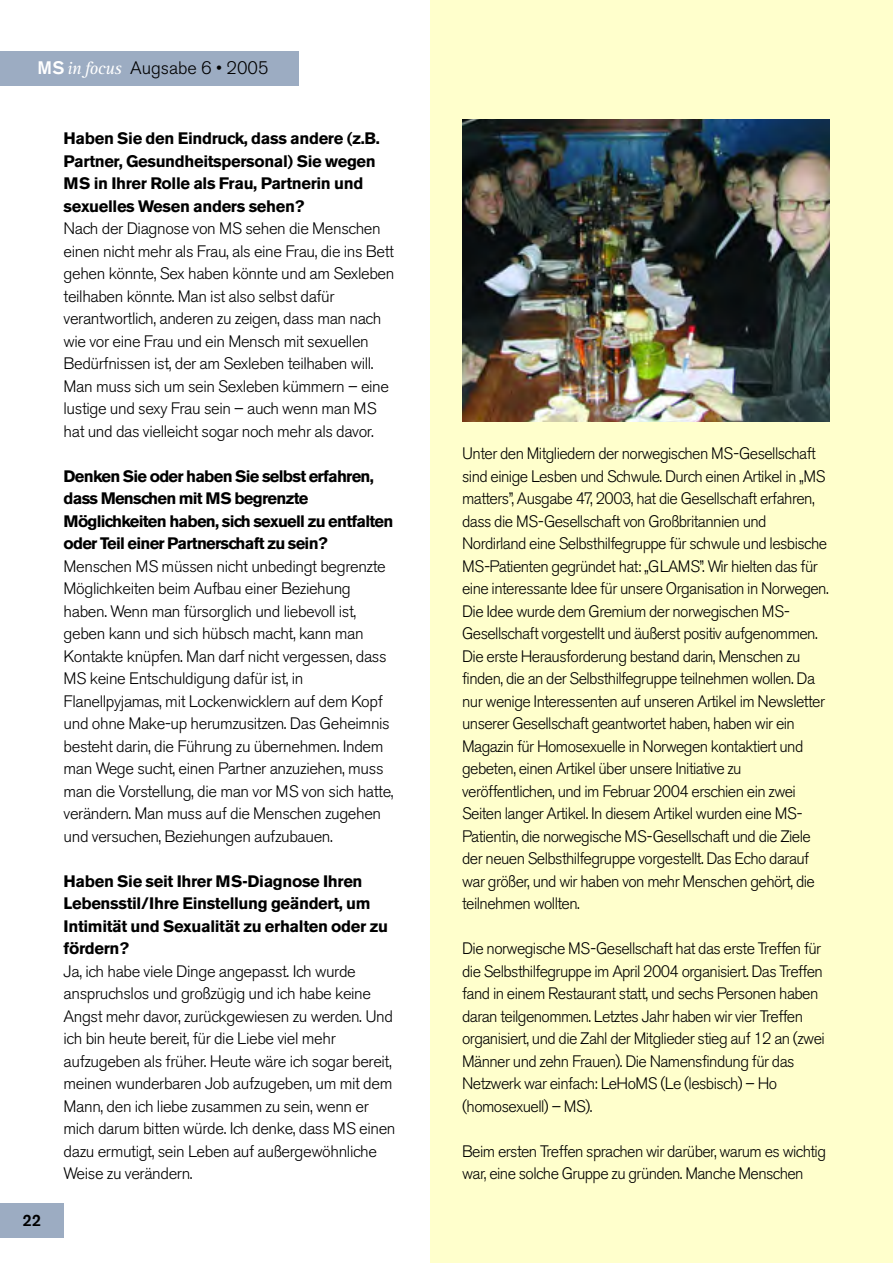
<style>
.page{position:relative;width:893px;height:1263px;background:#fff}
.page>*{position:absolute;margin:0;border:0;box-sizing:border-box;transform-origin:0 0}
.t1{font:300 18px "Akzidenz Grotesk BE";color:#000}
.t2{font:300 16.5px/22.5px "Akzidenz Grotesk BE";letter-spacing:-.035em;color:#000}
.t3{font:700 16.5px/22.5px "Akzidenz Grotesk BE";letter-spacing:-.025em;color:#000}
.t4{font:700 16.5px/22.5px "Akzidenz Grotesk BE";letter-spacing:-.045em;color:#000}
.t5{font:500 16.5px "Akzidenz Grotesk BE";color:#000}
.s1{font-weight:500;color:#fff}
.s2{font-family:"Rotis Serif";font-weight:400;font-style:italic;color:#fff}
</style>
<div class="page">
<div style="left:430px;top:0;width:462px;height:1263px;background:#ffc"></div>
<div style="left:0;top:1204px;width:64px;height:34px;background:#9cacc2"></div>
<div style="left:0;top:51px;width:299px;height:34px;background:#9cacc2"></div>
<img style="left:463px;top:119px;width:366px;height:302px">
<p class="t1" style="left:38px;top:61px;width:232px"><span class="s1">MS</span><span class="s2">in focus</span> Augsabe 6 • 2005</p>
<p class="t5" style="left:23px;top:1215px;width:20px">22</p>
<p class="t3" style="left:64px;top:129px;width:318px">Haben Sie den Eindruck, dass andere (z.B.<br>Partner, Gesundheitspersonal) Sie wegen MS in Ihrer Rolle als Frau, Partnerin und sexuelles Wesen anders sehen?</p>
<p class="t2" style="left:64px;top:219px;width:332px">Nach der Diagnose von MS sehen die Menschen einen nicht mehr als Frau, als eine Frau, die ins Bett gehen könnte, Sex haben könnte und am Sexleben teilhaben könnte. Man ist also selbst dafür verantwortlich, anderen zu zeigen, dass man nach wie vor eine Frau und ein Mensch mit sexuellen Bedürfnissen ist, der am Sexleben teilhaben will.<br>Man muss sich um sein Sexleben kümmern – eine lustige und sexy Frau sein – auch wenn man MS hat und das vielleicht sogar noch mehr als davor.</p>
<p class="t4" style="left:64px;top:466px;width:331px">Denken Sie oder haben Sie selbst erfahren, dass Menschen mit MS begrenzte Möglichkeiten haben, sich sexuell zu entfalten oder Teil einer Partnerschaft zu sein?</p>
<p class="t2" style="left:64px;top:557px;width:331px">Menschen MS müssen nicht unbedingt begrenzte Möglichkeiten beim Aufbau einer Beziehung haben. Wenn man fürsorglich und liebevoll ist, geben kann und sich hübsch macht, kann man Kontakte knüpfen. Man darf nicht vergessen, dass MS keine Entschuldigung dafür ist, in Flanellpyjamas, mit Lockenwicklern auf dem Kopf und ohne Make-up herumzusitzen. Das Geheimnis besteht darin, die Führung zu übernehmen. Indem man Wege sucht, einen Partner anzuziehen, muss man die Vorstellung, die man vor MS von sich hatte, verändern. Man muss auf die Menschen zugehen und versuchen, Beziehungen aufzubauen.</p>
<p class="t3" style="left:64px;top:871px;width:326px">Haben Sie seit Ihrer MS-Diagnose Ihren Lebensstil/Ihre Einstellung geändert, um Intimität und Sexualität zu erhalten oder zu fördern?</p>
<p class="t2" style="left:64px;top:962px;width:333px">Ja, ich habe viele Dinge angepasst. Ich wurde anspruchslos und großzügig und ich habe keine Angst mehr davor, zurückgewiesen zu werden. Und ich bin heute bereit, für die Liebe viel mehr aufzugeben als früher. Heute wäre ich sogar bereit, meinen wunderbaren Job aufzugeben, um mit dem Mann, den ich liebe zusammen zu sein, wenn er mich darum bitten würde. Ich denke, dass MS einen dazu ermutigt, sein Leben auf außergewöhnliche Weise zu verändern.</p>
<p class="t2" style="left:462px;top:444px;width:368px">Unter den Mitgliedern der norwegischen MS-Gesellschaft sind einige Lesben und Schwule. Durch einen Artikel in „MS matters”, Ausgabe 47, 2003, hat die Gesellschaft erfahren, dass die MS-Gesellschaft von Großbritannien und Nordirland eine Selbsthilfegruppe für schwule und lesbische MS-Patienten gegründet hat: „GLAMS”. Wir hielten das für eine interessante Idee für unsere Organisation in Norwegen.<br>Die Idee wurde dem Gremium der norwegischen MS-Gesellschaft vorgestellt und äußerst positiv aufgenommen.<br>Die erste Herausforderung bestand darin, Menschen zu finden, die an der Selbsthilfegruppe teilnehmen wollen. Da nur wenige Interessenten auf unseren Artikel im Newsletter unserer Gesellschaft geantwortet haben, haben wir ein Magazin für Homosexuelle in Norwegen kontaktiert und gebeten, einen Artikel über unsere Initiative zu veröffentlichen, und im Februar 2004 erschien ein zwei Seiten langer Artikel. In diesem Artikel wurden eine MS-Patientin, die norwegische MS-Gesellschaft und die Ziele der neuen Selbsthilfegruppe vorgestellt. Das Echo darauf war größer, und wir haben von mehr Menschen gehört, die teilnehmen wollten.</p>
<p class="t2" style="left:462px;top:939px;width:364px">Die norwegische MS-Gesellschaft hat das erste Treffen für die Selbsthilfegruppe im April 2004 organisiert. Das Treffen fand in einem Restaurant statt, und sechs Personen haben daran teilgenommen. Letztes Jahr haben wir vier Treffen organisiert, und die Zahl der Mitglieder stieg auf 12 an (zwei Männer und zehn Frauen). Die Namensfindung für das Netzwerk war einfach: LeHoMS (Le (lesbisch) – Ho (homosexuell) – MS).</p>
<p class="t2" style="left:462px;top:1142px;width:365px">Beim ersten Treffen sprachen wir darüber, warum es wichtig war, eine solche Gruppe zu gründen. Manche Menschen</p>
</div>
